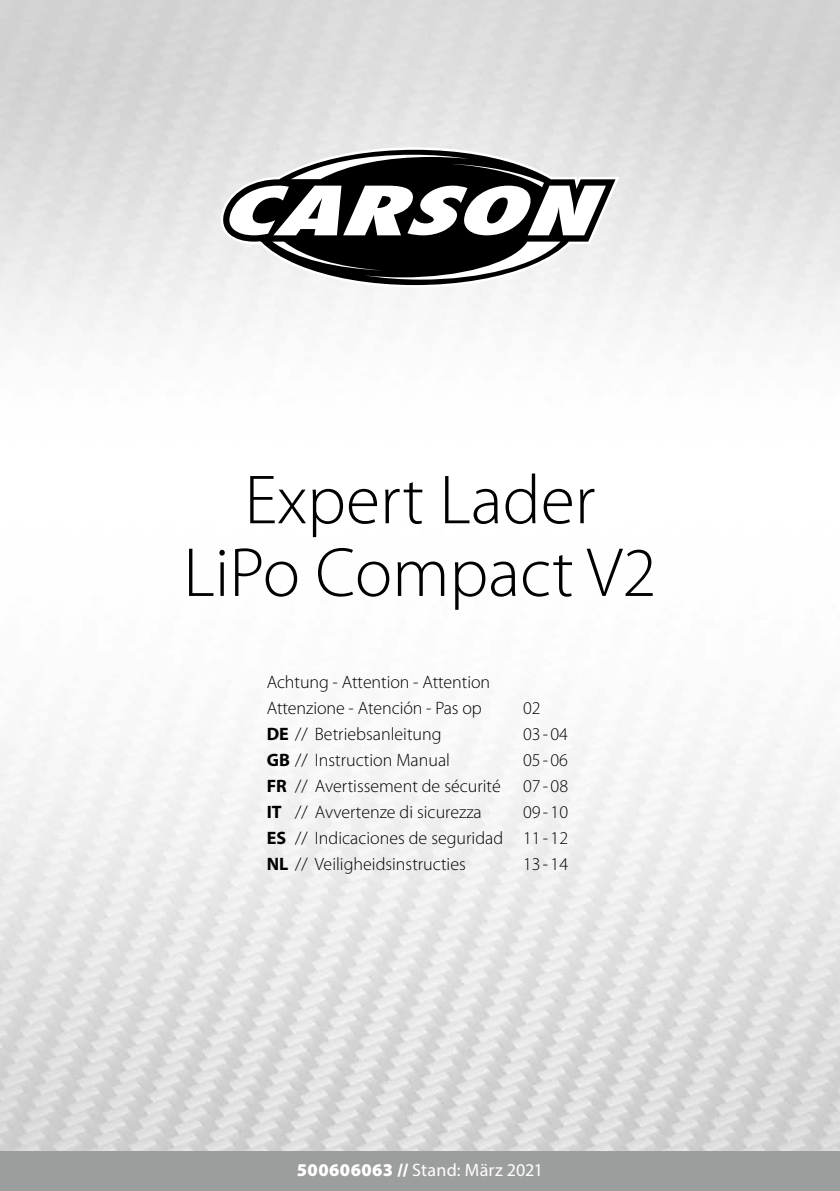
<style>
.page{position:relative;width:840px;height:1191px;background:#fff}
.page>*{position:absolute;margin:0;border:0;box-sizing:border-box;transform-origin:0 0}
.t1{font:300 70px/72.6px "Myriad Pro";color:#000;text-align:center}
.t2{font:300 18px/26px "Myriad Pro";color:#000;text-align:justify}
.t3{font:18px "Myriad Pro";letter-spacing:.01em;color:#fff}
.s1{font-weight:700}
.s2{font-weight:900}
</style>
<div class="page">
<img style="left:0;top:0;width:839px;height:1151px">
<div style="left:0;top:1151px;width:839px;height:40px;background:#9c9d9d"></div>
<svg style="left:220px;top:147px;width:399px;height:140px;fill:#ebebeb"></svg>
<svg style="left:220px;top:150px;width:395px;height:135px;fill:#eaeaea"></svg>
<svg style="left:228px;top:155px;width:377px;height:125px"></svg>
<h1 class="t1" style="left:183px;top:463px;width:474px">Expert Lader<br>LiPo Compact V2</h1>
<p class="t2" style="left:266px;top:669px;width:225px">Achtung - Attention - Attention<br>Attenzione - Atención - Pas op</p>
<p class="t2" style="left:522px;top:695px;width:19px">02</p>
<p class="t2" style="left:266px;top:721px;width:176px"><span class="s1">DE</span> // Betriebsanleitung</p>
<p class="t2" style="left:522px;top:721px;width:46px">03-04</p>
<p class="t2" style="left:266px;top:747px;width:185px"><span class="s1">GB</span> // Instruction Manual</p>
<p class="t2" style="left:266px;top:747px;width:303px;text-indent:256px">05-06<br><span class="s1">FR</span> // Avertissement de sécurité 07 - 08<br><span class="s1">IT</span> // Avvertenze di sicurezza</p>
<p class="t2" style="left:267px;top:799px;width:303px;text-indent:256px">09-10<br><span class="s1">ES</span> // Indicaciones de seguridad 11 - 12<br><span class="s1">NL</span> // Veiligheidsinstructies</p>
<p class="t2" style="left:523px;top:851px;width:46px">13-14</p>
<p class="t3" style="left:296px;top:1159px;width:248px"><span class="s2">500606063 //</span> Stand: März 2021</p>
</div>
